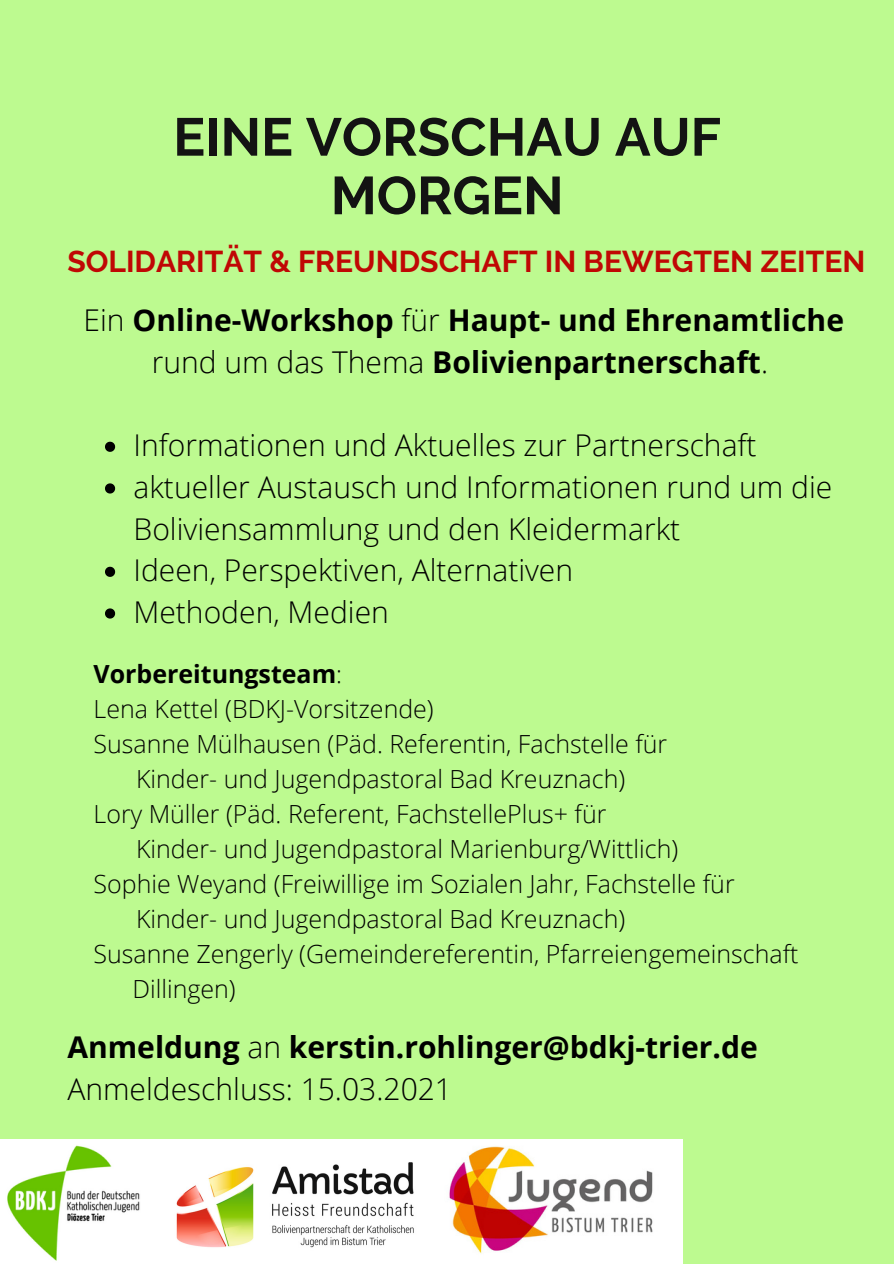
<style>
.page{position:relative;width:894px;height:1264px;background:#fff}
.page>*{position:absolute;margin:0;border:0;box-sizing:border-box;transform-origin:0 0}
.t1{font:700 53.25px/58.5px "Raleway";color:#131313;text-align:center}
.t2{font:300 30px/41.7px "Open Sans";color:#000}
.t3{font:700 30px/41.7px "Open Sans";color:#000;text-align:center}
.t4{font:700 30px "Raleway";color:#c00704}
.t5{font:300 24.9px "Open Sans";color:#000}
.t6{font:700 24.9px "Open Sans";color:#000}
.s1{font-weight:300}
</style>
<div class="page">
<div style="left:0;top:0;width:893px;height:1263px;background:#bdfa90"></div>
<svg style="left:105px;top:442px;width:10px;height:10px"></svg>
<svg style="left:105px;top:483px;width:10px;height:10px"></svg>
<svg style="left:105px;top:566px;width:10px;height:11px"></svg>
<svg style="left:105px;top:608px;width:10px;height:10px"></svg>
<img style="left:0;top:1139px;width:433px;height:124px">
<img style="left:433px;top:1139px;width:249px;height:124px">
<p class="t1" style="left:173px;top:108px;width:549px">EINE VORSCHAU AUF<br>MORGEN</p>
<p class="t4" style="left:67px;top:244px;width:799px">SOLIDARITÄT &amp; FREUNDSCHAFT IN BEWEGTEN ZEITEN</p>
<p class="t3" style="left:83px;top:299px;width:761px"><span class="s1">Ein</span> Online-Workshop <span class="s1">für</span> Haupt- und Ehrenamtliche <span class="s1">rund um das Thema</span> Bolivienpartnerschaft<span class="s1">.</span></p>
<p class="t2" style="left:133px;top:424px;width:624px">Informationen und Aktuelles zur Partnerschaft</p>
<p class="t2" style="left:133px;top:465px;width:700px">aktueller Austausch und Informationen rund um die<br>Boliviensammlung und den Kleidermarkt</p>
<p class="t2" style="left:133px;top:549px;width:441px">Ideen, Perspektiven, Alternativen</p>
<p class="t2" style="left:133px;top:590px;width:257px">Methoden, Medien</p>
<p class="t6" style="left:93px;top:656px;width:250px">Vorbereitungsteam<span class="s1">:</span></p>
<p class="t5" style="left:93px;top:691px;width:341px">Lena Kettel (BDKJ-Vorsitzende)</p>
<p class="t5" style="left:93px;top:726px;width:575px">Susanne Mülhausen (Päd. Referentin, Fachstelle für</p>
<p class="t5" style="left:136px;top:761px;width:490px">Kinder- und Jugendpastoral Bad Kreuznach)</p>
<p class="t5" style="left:93px;top:796px;width:514px">Lory Müller (Päd. Referent, FachstellePlus+ für</p>
<p class="t5" style="left:136px;top:831px;width:543px">Kinder- und Jugendpastoral Marienburg/Wittlich)</p>
<p class="t5" style="left:93px;top:866px;width:642px">Sophie Weyand (Freiwillige im Sozialen Jahr, Fachstelle für</p>
<p class="t5" style="left:136px;top:901px;width:490px">Kinder- und Jugendpastoral Bad Kreuznach)</p>
<p class="t5" style="left:93px;top:936px;width:706px">Susanne Zengerly (Gemeindereferentin, Pfarreiengemeinschaft</p>
<p class="t5" style="left:132px;top:971px;width:105px">Dillingen)</p>
<p class="t3" style="left:67px;top:1025px;width:691px">Anmeldung <span class="s1">an</span> kerstin.rohlinger@bdkj-trier.de</p>
<p class="t2" style="left:67px;top:1067px;width:386px">Anmeldeschluss: 15.03.2021</p>
</div>
